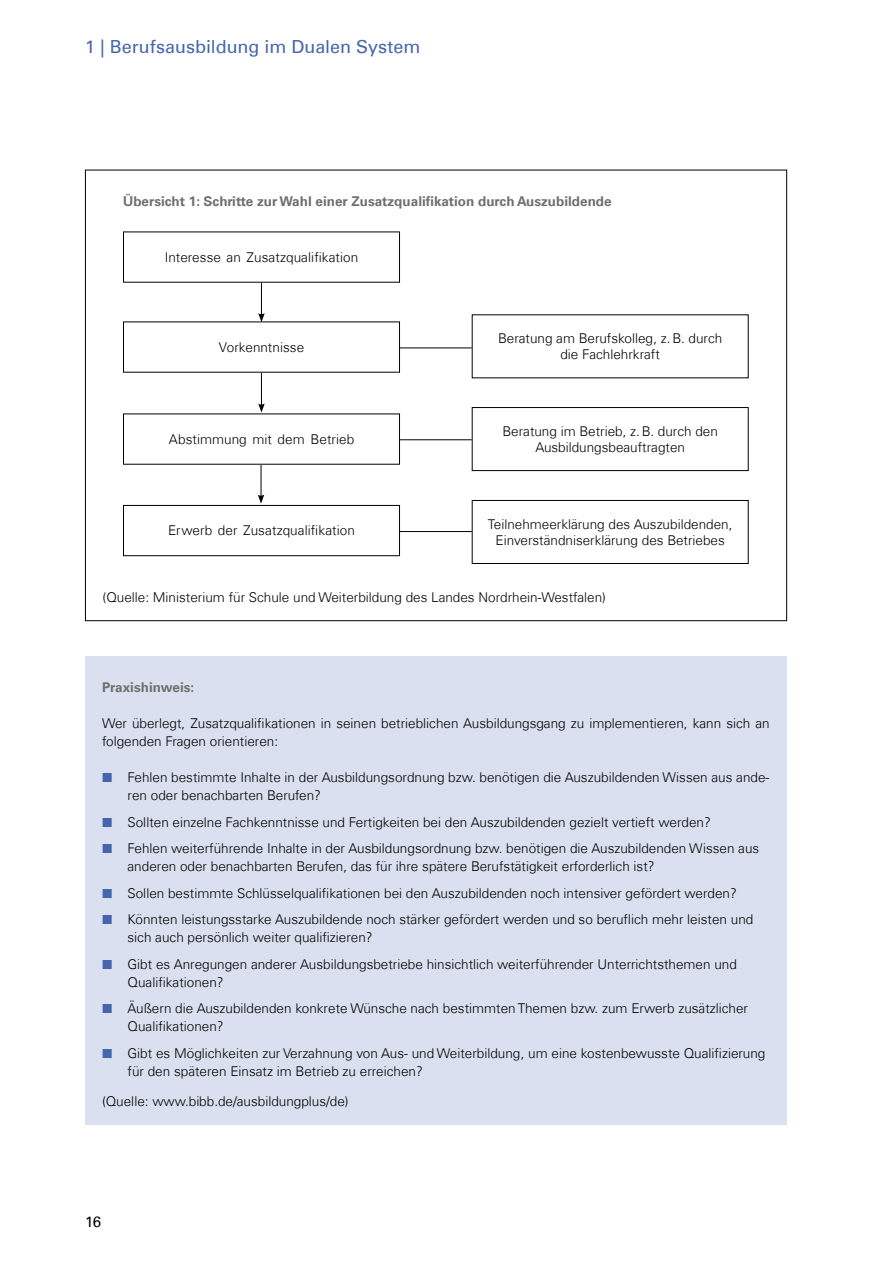
<style>
.page{position:relative;width:893px;height:1263px;background:#fff}
.page>*{position:absolute;margin:0;border:0;box-sizing:border-box;transform-origin:0 0}
.t1{font:18px "Univers Com 55 Roman";color:#4565ad}
.t2{font:15px "Univers Com 55 Roman";color:#000}
.t3{font:300 13.5px/26.5px "Univers Com 45";color:#000}
.t4{font:700 13.5px "Univers Com 65";color:#706f6f}
</style>
<div class="page">
<div style="left:85px;top:656px;width:702px;height:468px;background:#dae0ef"></div>
<hr style="left:399px;top:439px;width:73px;height:1px;background:#000">
<hr style="left:400px;top:531px;width:72px;height:1px;background:#000">
<hr style="left:399px;top:348px;width:73px;height:1px;background:#000">
<hr style="left:261px;top:282px;width:1px;height:34px;background:#000">
<svg style="left:258px;top:313px;width:7px;height:9px"></svg>
<hr style="left:261px;top:372px;width:1px;height:34px;background:#000">
<svg style="left:258px;top:403px;width:7px;height:9px"></svg>
<hr style="left:261px;top:464px;width:1px;height:33px;background:#000">
<svg style="left:258px;top:495px;width:6px;height:9px"></svg>
<div style="left:472px;top:407px;width:276px;height:64px;border:1px solid #000"></div>
<div style="left:123px;top:505px;width:277px;height:51px;border:1px solid #000"></div>
<div style="left:472px;top:500px;width:276px;height:64px;border:1px solid #000"></div>
<h1 class="t1" style="left:85px;top:36px;width:337px">1 | Berufsausbildung im Dualen System</h1>
<p class="t4" style="left:123px;top:193px;width:490px">Übersicht 1: Schritte zurWahl einer Zusatzqualifikation durch Auszubildende</p>
<p class="t3" style="left:165px;top:244px;width:195px">Interesse an Zusatzqualifikation</p>
<p class="t3" style="left:219px;top:334px;width:87px">Vorkenntnisse</p>
<p class="t3" style="left:498px;top:330px;width:226px;line-height:16.2px;text-align:center">Beratung am Berufskolleg, z.B. durch die Fachlehrkraft</p>
<p class="t3" style="left:169px;top:426px;width:187px">Abstimmung mit dem Betrieb</p>
<p class="t3" style="left:503px;top:423px;width:217px;line-height:16.2px;text-align:center">Beratung im Betrieb, z.B. durch den<br>Ausbildungsbeauftragten</p>
<p class="t3" style="left:168px;top:517px;width:188px">Erwerb der Zusatzqualifikation</p>
<p class="t3" style="left:488px;top:516px;width:246px;line-height:16.2px;text-align:center">Teilnehmeerklärung des Auszubildenden,<br>Einverständniserklärung des Betriebes</p>
<p class="t3" style="left:103px;top:584px;width:505px">(Quelle: Ministerium für Schule und Weiterbildung des Landes Nordrhein-Westfalen)</p>
<p class="t4" style="left:102px;top:679px;width:94px">Praxishinweis:</p>
<p class="t3" style="left:102px;top:714px;width:669px;line-height:18px">Wer überlegt, Zusatzqualifikationen in seinen betrieblichen Ausbildungsgang zu implementieren, kann sich an folgenden Fragen orientieren:</p>
<p class="t3" style="left:128px;top:768px;width:643px;line-height:18px">Fehlen bestimmte Inhalte in der Ausbildungsordnung bzw. benötigen die Auszubildenden Wissen aus ande&shy;ren oder benachbarten Berufen?</p>
<p class="t3" style="left:128px;top:808px;width:633px">Sollten einzelne Fachkenntnisse und Fertigkeiten bei den Auszubildenden gezielt vertieft werden?<br>Fehlen weiterführende Inhalte in der Ausbildungsordnung bzw. benötigen die Auszubildenden Wissen aus</p>
<p class="t3" style="left:128px;top:853px;width:627px">anderen oder benachbarten Berufen, das für ihre spätere Berufstätigkeit erforderlich ist?<br>Sollen bestimmte Schlüsselqualifikationen bei den Auszubildenden noch intensiver gefördert werden?<br>Könnten leistungsstarke Auszubildende noch stärker gefördert werden und so beruflich mehr leisten und</p>
<p class="t3" style="left:128px;top:924px;width:611px">sich auch persönlich weiter qualifizieren?<br>Gibt es Anregungen anderer Ausbildungsbetriebe hinsichtlich weiterführender Unterrichtsthemen und</p>
<p class="t3" style="left:128px;top:968px;width:622px">Qualifikationen?<br>Äußern die Auszubildenden konkrete Wünsche nach bestimmten Themen bzw. zum Erwerb zusätzlicher</p>
<p class="t3" style="left:128px;top:1013px;width:639px">Qualifikationen?<br>Gibt es Möglichkeiten zur Verzahnung von Aus- und Weiterbildung, um eine kostenbewusste Qualifizierung</p>
<p class="t3" style="left:128px;top:1057px;width:297px">für den späteren Einsatz im Betrieb zu erreichen?</p>
<p class="t3" style="left:102px;top:1088px;width:248px">(Quelle: www.bibb.de/ausbildungplus/de)</p>
<p class="t2" style="left:85px;top:1212px;width:18px">16</p>
</div>
